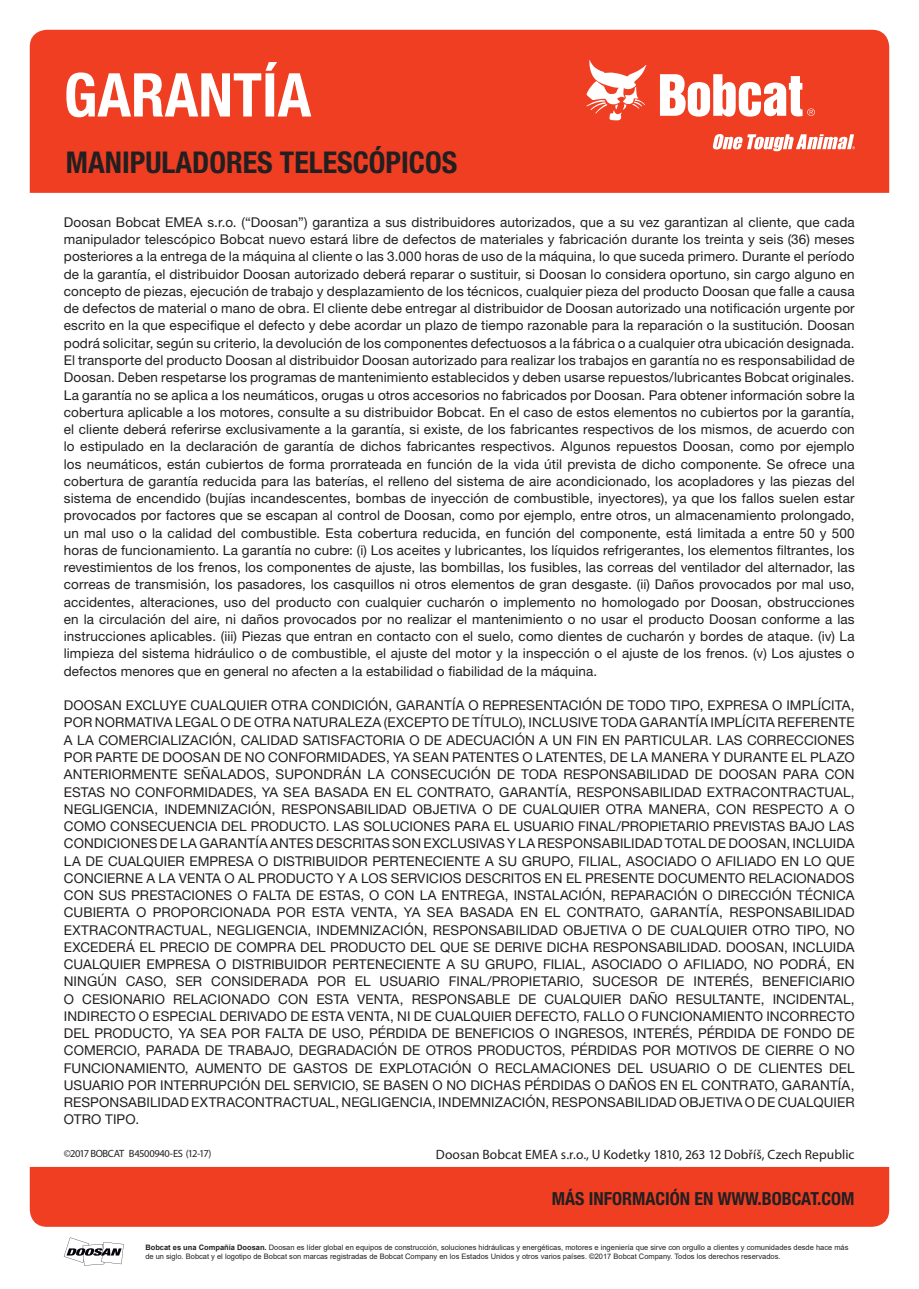
<style>
.page{position:relative;width:919px;height:1289px;background:#fff}
.page>*{position:absolute;margin:0;border:0;box-sizing:border-box;transform-origin:0 0}
.t1{font:700 condensed 60.45px "Helvetica Neue LT Pro";color:#fff}
.t2{font:700 condensed 30px "Helvetica Neue LT Pro";color:#231f20}
.t3{font:700 condensed 18px "Helvetica Neue LT Pro";color:#231f20}
.t4{font:13.5px/17.2px "Helvetica Neue LT Pro";letter-spacing:.01em;color:#231f20;text-align:justify}
.t5{font:13.5px "Myriad Pro";letter-spacing:.005em;color:#231f20}
.t6{font:10.5px "Myriad Pro";letter-spacing:-.035em;color:#231f20}
.t7{font:7.5px/9px "Arial";color:#231f20}
.s1{font-weight:700}
</style>
<div class="page">
<div style="left:30px;top:30px;width:859px;height:163px;background:#ef3e22"></div>
<svg style="left:586px;top:59px;width:60px;height:61px"></svg>
<svg style="left:660px;top:74px;width:154px;height:43px"></svg>
<svg style="left:712px;top:134px;width:142px;height:17px"></svg>
<div style="left:30px;top:1166px;width:859px;height:60px;background:#ef3e22"></div>
<svg style="left:64px;top:1237px;width:60px;height:28px"></svg>
<h1 class="t1" style="left:64px;top:59px;width:249px">GARANTÍA</h1>
<h2 class="t2" style="left:66px;top:144px;width:393px">MANIPULADORES TELESCÓPICOS</h2>
<p class="t4" style="left:64px;top:213px;width:792px">Doosan Bobcat EMEA s.r.o. (“Doosan”) garantiza a sus distribuidores autorizados, que a su vez garantizan al cliente, que cada manipulador telescópico Bobcat nuevo estará libre de defectos de materiales y fabricación durante los treinta y seis (36) meses posteriores a la entrega de la máquina al cliente o las 3.000 horas de uso de la máquina, lo que suceda primero. Durante el período de la garantía, el distribuidor Doosan autorizado deberá reparar o sustituir, si Doosan lo considera oportuno, sin cargo alguno en concepto de piezas, ejecución de trabajo y desplazamiento de los técnicos, cualquier pieza del producto Doosan que falle a causa de defectos de material o mano de obra. El cliente debe entregar al distribuidor de Doosan autorizado una notificación urgente por escrito en la que especifique el defecto y debe acordar un plazo de tiempo razonable para la reparación o la sustitución. Doosan podrá solicitar, según su criterio, la devolución de los componentes defectuosos a la fábrica o a cualquier otra ubicación designada.<br>El transporte del producto Doosan al distribuidor Doosan autorizado para realizar los trabajos en garantía no es responsabilidad de Doosan. Deben respetarse los programas de mantenimiento establecidos y deben usarse repuestos/lubricantes Bobcat originales.<br>La garantía no se aplica a los neumáticos, orugas u otros accesorios no fabricados por Doosan. Para obtener información sobre la cobertura aplicable a los motores, consulte a su distribuidor Bobcat. En el caso de estos elementos no cubiertos por la garantía, el cliente deberá referirse exclusivamente a la garantía, si existe, de los fabricantes respectivos de los mismos, de acuerdo con lo estipulado en la declaración de garantía de dichos fabricantes respectivos. Algunos repuestos Doosan, como por ejemplo los neumáticos, están cubiertos de forma prorrateada en función de la vida útil prevista de dicho componente. Se ofrece una cobertura de garantía reducida para las baterías, el relleno del sistema de aire acondicionado, los acopladores y las piezas del sistema de encendido (bujías incandescentes, bombas de inyección de combustible, inyectores), ya que los fallos suelen estar provocados por factores que se escapan al control de Doosan, como por ejemplo, entre otros, un almacenamiento prolongado, un mal uso o la calidad del combustible. Esta cobertura reducida, en función del componente, está limitada a entre 50 y 500 horas de funcionamiento. La garantía no cubre: (i) Los aceites y lubricantes, los líquidos refrigerantes, los elementos filtrantes, los revestimientos de los frenos, los componentes de ajuste, las bombillas, los fusibles, las correas del ventilador del alternador, las correas de transmisión, los pasadores, los casquillos ni otros elementos de gran desgaste. (ii) Daños provocados por mal uso, accidentes, alteraciones, uso del producto con cualquier cucharón o implemento no homologado por Doosan, obstrucciones en la circulación del aire, ni daños provocados por no realizar el mantenimiento o no usar el producto Doosan conforme a las instrucciones aplicables. (iii) Piezas que entran en contacto con el suelo, como dientes de cucharón y bordes de ataque. (iv) La limpieza del sistema hidráulico o de combustible, el ajuste del motor y la inspección o el ajuste de los frenos. (v) Los ajustes o defectos menores que en general no afecten a la estabilidad o fiabilidad de la máquina.</p>
<p class="t4" style="left:64px;top:696px;width:792px">DOOSAN EXCLUYE CUALQUIER OTRA CONDICIÓN, GARANTÍA O REPRESENTACIÓN DE TODO TIPO, EXPRESA O IMPLÍCITA, POR NORMATIVA LEGAL O DE OTRA NATURALEZA (EXCEPTO DE TÍTULO), INCLUSIVE TODA GARANTÍA IMPLÍCITA REFERENTE A LA COMERCIALIZACIÓN, CALIDAD SATISFACTORIA O DE ADECUACIÓN A UN FIN EN PARTICULAR. LAS CORRECCIONES POR PARTE DE DOOSAN DE NO CONFORMIDADES, YA SEAN PATENTES O LATENTES, DE LA MANERA Y DURANTE EL PLAZO ANTERIORMENTE SEÑALADOS, SUPONDRÁN LA CONSECUCIÓN DE TODA RESPONSABILIDAD DE DOOSAN PARA CON ESTAS NO CONFORMIDADES, YA SEA BASADA EN EL CONTRATO, GARANTÍA, RESPONSABILIDAD EXTRACONTRACTUAL, NEGLIGENCIA, INDEMNIZACIÓN, RESPONSABILIDAD OBJETIVA O DE CUALQUIER OTRA MANERA, CON RESPECTO A O COMO CONSECUENCIA DEL PRODUCTO. LAS SOLUCIONES PARA EL USUARIO FINAL/PROPIETARIO PREVISTAS BAJO LAS CONDICIONES DE LA GARANTÍA ANTES DESCRITAS SON EXCLUSIVAS Y LA RESPONSABILIDAD TOTAL DE DOOSAN, INCLUIDA LA DE CUALQUIER EMPRESA O DISTRIBUIDOR PERTENECIENTE A SU GRUPO, FILIAL, ASOCIADO O AFILIADO EN LO QUE CONCIERNE A LA VENTA O AL PRODUCTO Y A LOS SERVICIOS DESCRITOS EN EL PRESENTE DOCUMENTO RELACIONADOS CON SUS PRESTACIONES O FALTA DE ESTAS, O CON LA ENTREGA, INSTALACIÓN, REPARACIÓN O DIRECCIÓN TÉCNICA CUBIERTA O PROPORCIONADA POR ESTA VENTA, YA SEA BASADA EN EL CONTRATO, GARANTÍA, RESPONSABILIDAD EXTRACONTRACTUAL, NEGLIGENCIA, INDEMNIZACIÓN, RESPONSABILIDAD OBJETIVA O DE CUALQUIER OTRO TIPO, NO EXCEDERÁ EL PRECIO DE COMPRA DEL PRODUCTO DEL QUE SE DERIVE DICHA RESPONSABILIDAD. DOOSAN, INCLUIDA CUALQUIER EMPRESA O DISTRIBUIDOR PERTENECIENTE A SU GRUPO, FILIAL, ASOCIADO O AFILIADO, NO PODRÁ, EN NINGÚN CASO, SER CONSIDERADA POR EL USUARIO FINAL/PROPIETARIO, SUCESOR DE INTERÉS, BENEFICIARIO O CESIONARIO RELACIONADO CON ESTA VENTA, RESPONSABLE DE CUALQUIER DAÑO RESULTANTE, INCIDENTAL, INDIRECTO O ESPECIAL DERIVADO DE ESTA VENTA, NI DE CUALQUIER DEFECTO, FALLO O FUNCIONAMIENTO INCORRECTO DEL PRODUCTO, YA SEA POR FALTA DE USO, PÉRDIDA DE BENEFICIOS O INGRESOS, INTERÉS, PÉRDIDA DE FONDO DE COMERCIO, PARADA DE TRABAJO, DEGRADACIÓN DE OTROS PRODUCTOS, PÉRDIDAS POR MOTIVOS DE CIERRE O NO FUNCIONAMIENTO, AUMENTO DE GASTOS DE EXPLOTACIÓN O RECLAMACIONES DEL USUARIO O DE CLIENTES DEL USUARIO POR INTERRUPCIÓN DEL SERVICIO, SE BASEN O NO DICHAS PÉRDIDAS O DAÑOS EN EL CONTRATO, GARANTÍA, RESPONSABILIDAD EXTRACONTRACTUAL, NEGLIGENCIA, INDEMNIZACIÓN, RESPONSABILIDAD OBJETIVA O DE CUALQUIER OTRO TIPO.</p>
<p class="t6" style="left:64px;top:1147px;width:149px">©2017 BOBCAT B4500940-ES (12-17)</p>
<p class="t5" style="left:436px;top:1145px;width:420px">Doosan Bobcat EMEA s.r.o., U Kodetky 1810, 263 12 Dobříš, Czech Republic</p>
<h3 class="t3" style="left:551px;top:1187px;width:304px">MÁS INFORMACIÓN EN WWW.BOBCAT.COM</h3>
<p class="t7" style="left:145px;top:1242px;width:704px"><span class="s1">Bobcat es una Compañía Doosan.</span> Doosan es líder global en equipos de construcción, soluciones hidráulicas y energéticas, motores e ingeniería que sirve con orgullo a clientes y comunidades desde hace más de un siglo. Bobcat y el logotipo de Bobcat son marcas registradas de Bobcat Company en los Estados Unidos y otros varios países. ©2017 Bobcat Company. Todos los derechos reservados.</p>
</div>
